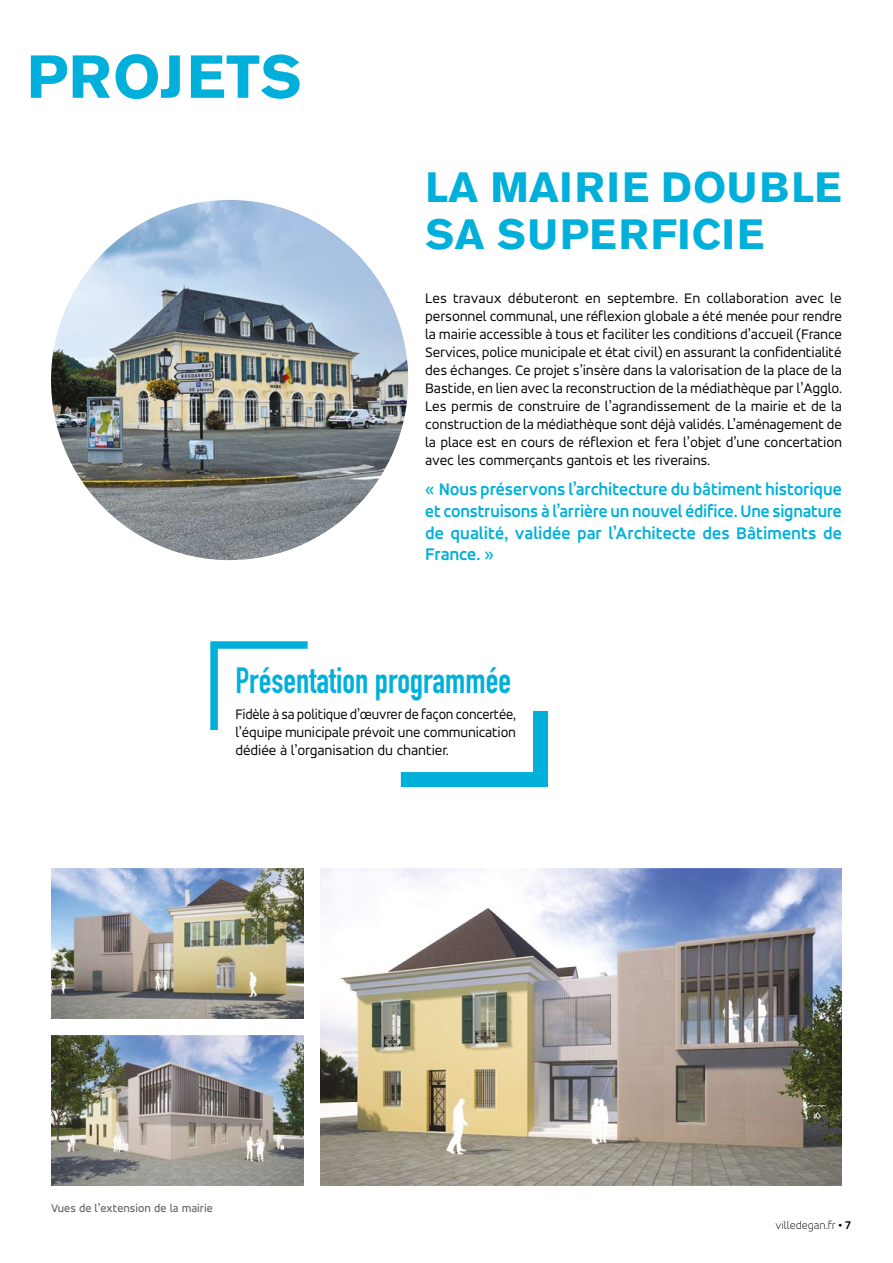
<style>
.page{position:relative;width:893px;height:1263px;background:#fff}
.page>*{position:absolute;margin:0;border:0;box-sizing:border-box;transform-origin:0 0}
.t1{font:700 60px "Akzidenz Grotesk Pro";letter-spacing:.01em;color:#00b0db}
.t2{font:700 42px/47.8px "Akzidenz Grotesk Pro";letter-spacing:.03em;color:#00b0db}
.t3{font:700 36px "DIN Condensed";color:#00b0db;scale:.95 1}
.t4{font:700 18px/21.6px "Accord Alternate";color:#00b0db;text-align:justify}
.t5{font:15px/18px "Accord Alternate";letter-spacing:-.01em;color:#000;text-align:justify}
.t6{font:15px/18px "Accord Alternate";letter-spacing:-.01em;color:#000;text-align:justify;scale:.95 1}
.t7{font:500 12px "Accord Alternate";color:#646363}
.t8{font:200 12px "Accord Alternate";color:#000}
.s1{font-weight:700}
</style>
<div class="page">
<img style="left:320px;top:868px;width:522px;height:318px">
<img style="left:51px;top:1035px;width:252px;height:151px">
<img style="left:51px;top:868px;width:252px;height:150px">
<img style="left:51px;top:200px;width:357px;height:360px">
<svg style="left:400px;top:710px;width:148px;height:78px"></svg>
<svg style="left:210px;top:641px;width:98px;height:90px"></svg>
<h1 class="t1" style="left:27px;top:38px;width:276px">PROJETS</h1>
<h2 class="t2" style="left:425px;top:162px;width:418px">LA MAIRIE DOUBLE<br>SA SUPERFICIE</h2>
<p class="t5" style="left:425px;top:289px;width:419px">Les travaux débuteront en septembre. En collaboration avec le personnel communal, une réflexion globale a été menée pour rendre la mairie accessible à tous et faciliter les conditions d’accueil (France Services, police municipale et état civil) en assurant la confidentialité des échanges. Ce projet s’insère dans la valorisation de la place de la Bastide, en lien avec la reconstruction de la médiathèque par l’Agglo.<br>Les permis de construire de l’agrandissement de la mairie et de la construction de la médiathèque sont déjà validés. L’aménagement de la place est en cours de réflexion et fera l’objet d’une concertation avec les commerçants gantois et les riverains.</p>
<p class="t4" style="left:425px;top:478px;width:418px">« Nous préservons l’architecture du bâtiment historique et construisons à l’arrière un nouvel édifice. Une signature de qualité, validée par l’Architecte des Bâtiments de France. »</p>
<h3 class="t3" style="left:235px;top:656px;width:292px">Présentation programmée</h3>
<p class="t6" style="left:235px;top:705px;width:297px">Fidèle à sa politique d’œuvrer de façon concertée, l’équipe municipale prévoit une communication dédiée à l’organisation du chantier.</p>
<p class="t7" style="left:51px;top:1201px;width:163px">Vues de l’extension de la mairie</p>
<p class="t8" style="left:775px;top:1218px;width:77px">villedegan.fr <span class="s1">• 7</span></p>
</div>
